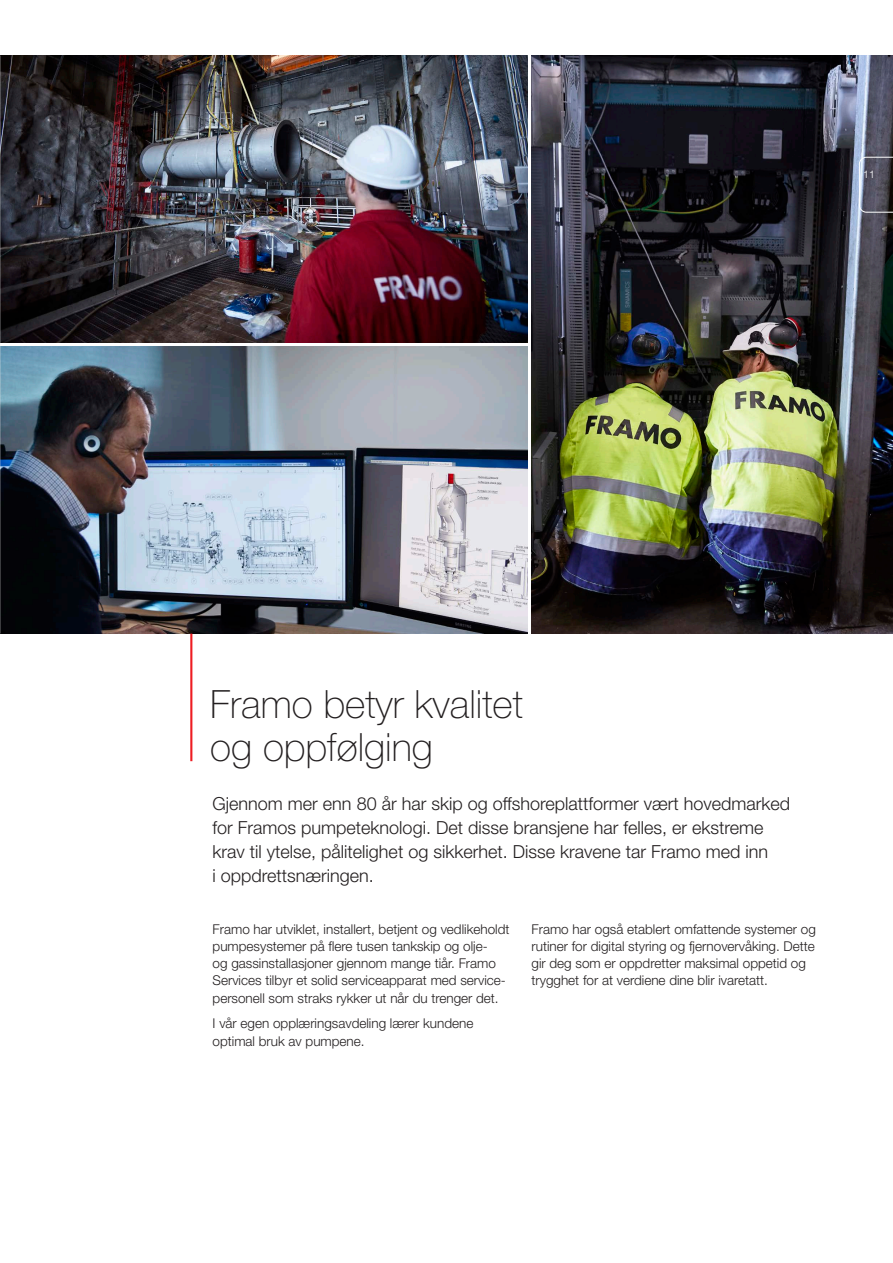
<style>
.page{position:relative;width:893px;height:1263px;background:#fff}
.page>*{position:absolute;margin:0;border:0;box-sizing:border-box;transform-origin:0 0}
.Headline_26_28_6{font:100 39px/42.9px "Helvetica Neue LT Std";color:#231f20}
.Intro_12_16{font:300 18px/24px "Helvetica Neue LT Std";color:#231f20}
.Body_copy_9_11_5{font:300 13.5px/17.2px "Helvetica Neue LT Std";color:#231f20}
.t1{font:300 10.5px "Helvetica Neue LT Std";color:#fff}
</style>
<div class="page">
<img style="left:1px;top:55px;width:526px;height:287px">
<img style="left:531px;top:55px;width:362px;height:579px">
<img style="left:1px;top:347px;width:526px;height:287px">
<img style="left:0;top:55px;width:1px;height:579px">
<hr style="left:190px;top:634px;width:2px;height:127px;background:#ee1d23">
<svg style="left:858px;top:156px;width:35px;height:57px;background:#62626e"></svg>
<p class="t1" style="left:863px;top:167px;width:13px">11</p>
<p class="Headline_26_28_6" style="left:210px;top:683px;width:314px">Framo betyr kvalitet og oppfølging</p>
<p class="Intro_12_16" style="left:213px;top:791px;width:579px">Gjennom mer enn 80 år har skip og offshoreplattformer vært hovedmarked for Framos pumpeteknologi. Det disse bransjene har felles, er ekstreme krav til ytelse, pålitelighet og sikkerhet. Disse kravene tar Framo med inn<br>i oppdrettsnæringen.</p>
<p class="Body_copy_9_11_5" style="left:531px;top:920px;width:286px">Framo har også etablert omfattende systemer og rutiner for digital styring og fjernovervåking. Dette gir deg som er oppdretter maksimal oppetid og trygghet for at verdiene dine blir ivaretatt.</p>
<p class="Body_copy_9_11_5" style="left:213px;top:920px;width:298px">Framo har utviklet, installert, betjent og vedlikeholdt pumpesystemer på flere tusen tankskip og olje-<br>og gassinstallasjoner gjennom mange tiår. Framo Services tilbyr et solid serviceapparat med service&shy;personell som straks rykker ut når du trenger det.</p>
<p class="Body_copy_9_11_5" style="left:213px;top:1014px;width:262px">I vår egen opplæringsavdeling lærer kundene optimal bruk av pumpene.</p>
</div>
